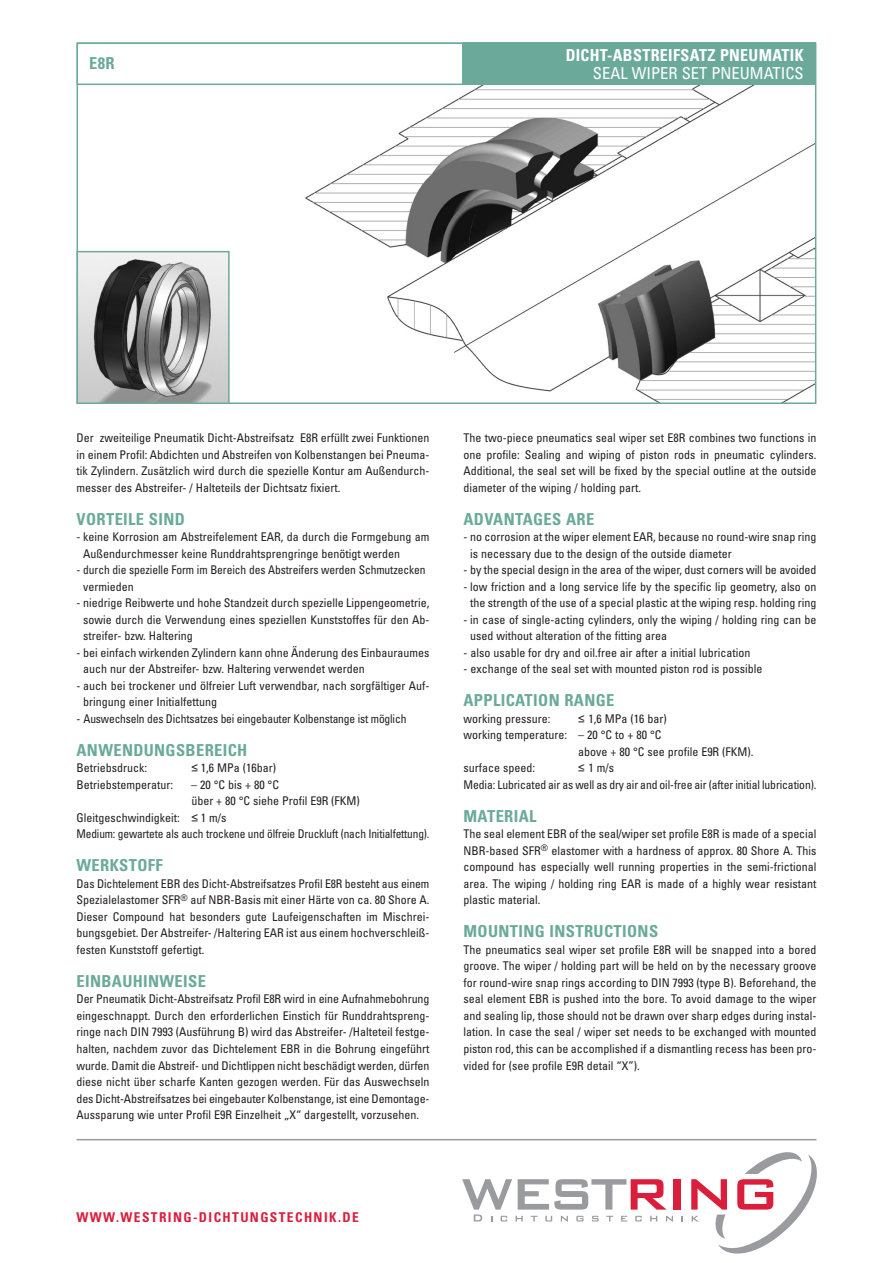
<style>
.page{position:relative;width:893px;height:1263px;background:#fff}
.page>*{position:absolute;margin:0;border:0;box-sizing:border-box;transform-origin:0 0}
.t1{font:700 condensed 16.5px "Univers";letter-spacing:.02em;color:#6baa9a}
.t2{font:700 condensed 16.5px "Univers";letter-spacing:.02em;color:#fff}
.t3{font:condensed 16.5px "Univers";color:#fff}
.t4{font:700 condensed 13.5px "Univers";letter-spacing:.1em;color:#da1f3d}
.t5{font:condensed 12px/16.5px "Univers";color:#231f20;text-align:justify}
.t6{font:condensed 12px "Univers";color:#231f20;scale:.95 1}
.s1{font-family:"Arial";font-stretch:normal}
</style>
<div class="page">
<img style="left:305px;top:85px;width:508px;height:145px">
<div style="left:673px;top:1179px;width:7px;height:30px;background:#da1f3d"></div>
<svg style="left:462px;top:1179px;width:211px;height:42px"></svg>
<svg style="left:691px;top:1152px;width:126px;height:101px"></svg>
<hr style="left:77px;top:1139px;width:739px;height:1px;background:#999b9e">
<div style="left:463px;top:43px;width:353px;height:42px;background:#6baa9a"></div>
<div style="left:77px;top:43px;width:386px;height:42px;border:2px solid #6baa9a"></div>
<img style="left:76px;top:230px;width:741px;height:174px">
<h1 class="t1" style="left:89px;top:57px;width:27px">E8R</h1>
<h1 class="t2" style="left:566px;top:49px;width:239px">DICHT-ABSTREIFSATZ PNEUMATIK</h1>
<h1 class="t3" style="left:593px;top:67px;width:212px">SEAL WIPER SET PNEUMATICS</h1>
<p class="t5" style="left:77px;top:431px;width:354px">Der zweiteilige Pneumatik Dicht-Abstreifsatz E8R erfüllt zwei Funktionen in einem Profil: Abdichten und Abstreifen von Kolbenstangen bei Pneuma&shy;tik Zylindern. Zusätzlich wird durch die spezielle Kontur am Außendurch&shy;messer des Abstreifer- / Halteteils der Dichtsatz fixiert.</p>
<h1 class="t1" style="left:77px;top:513px;width:110px">VORTEILE SIND</h1>
<p class="t5" style="left:83px;top:530px;width:348px;text-indent:-7px">- keine Korrosion am Abstreifelement EAR, da durch die Formgebung am<br>Außendurchmesser keine Runddrahtsprengringe benötigt werden</p>
<p class="t5" style="left:83px;top:563px;width:344px;text-indent:-7px">- durch die spezielle Form im Bereich des Abstreifers werden Schmutzecken vermieden</p>
<p class="t5" style="left:83px;top:596px;width:348px;text-indent:-7px">- niedrige Reibwerte und hohe Standzeit durch spezielle Lippengeometrie, sowie durch die Verwendung eines speziellen Kunststoffes für den Ab&shy;streifer- bzw. Haltering</p>
<p class="t5" style="left:83px;top:645px;width:348px;text-indent:-7px">- bei einfach wirkenden Zylindern kann ohne Änderung des Einbauraumes auch nur der Abstreifer- bzw. Haltering verwendet werden</p>
<p class="t5" style="left:83px;top:678px;width:348px;text-indent:-7px">- auch bei trockener und ölfreier Luft verwendbar, nach sorgfältiger Auf&shy;bringung einer Initialfettung</p>
<p class="t5" style="left:77px;top:711px;width:331px">- Auswechseln des Dichtsatzes bei eingebauter Kolbenstange ist möglich</p>
<h1 class="t1" style="left:77px;top:744px;width:172px">ANWENDUNGSBEREICH</h1>
<p class="t5" style="left:77px;top:761px;width:72px">Betriebsdruck:</p>
<p class="t5" style="left:191px;top:761px;width:86px"><span class="s1">≤</span> 1,6 MPa (16bar)</p>
<p class="t5" style="left:77px;top:777px;width:98px">Betriebstemperatur:</p>
<p class="t5" style="left:191px;top:777px;width:89px">– 20 °C bis + 80 °C</p>
<p class="t5" style="left:191px;top:794px;width:170px">über + 80 °C siehe Profil E9R (FKM)</p>
<p class="t5" style="left:77px;top:810px;width:151px">Gleitgeschwindigkeit: <span class="s1">≤</span> 1 m/s</p>
<p class="t6" style="left:77px;top:830px;width:373px">Medium: gewartete als auch trockene und ölfreie Druckluft (nach Initialfettung).</p>
<h1 class="t1" style="left:77px;top:859px;width:88px">WERKSTOFF</h1>
<p class="t5" style="left:77px;top:876px;width:354px">Das Dichtelement EBR des Dicht-Abstreifsatzes Profil E8R besteht aus einem Spezialelastomer SFR<sup>®</sup> auf NBR-Basis mit einer Härte von ca. 80 Shore A.<br>Dieser Compound hat besonders gute Laufeigenschaften im Mischrei&shy;bungsgebiet. Der Abstreifer- /Haltering EAR ist aus einem hochverschleiß&shy;festen Kunststoff gefertigt.</p>
<h1 class="t1" style="left:77px;top:975px;width:131px">EINBAUHINWEISE</h1>
<p class="t5" style="left:77px;top:992px;width:354px">Der Pneumatik Dicht-Abstreifsatz Profil E8R wird in eine Aufnahmebohrung eingeschnappt. Durch den erforderlichen Einstich für Runddrahtspreng&shy;ringe nach DIN 7993 (Ausführung B) wird das Abstreifer- /Halteteil festge&shy;halten, nachdem zuvor das Dichtelement EBR in die Bohrung eingeführt wurde. Damit die Abstreif- und Dichtlippen nicht beschädigt werden, dürfen diese nicht über scharfe Kanten gezogen werden. Für das Auswechseln des Dicht-Abstreifsatzes bei eingebauter Kolbenstange, ist eine Demontage-Aussparung wie unter Profil E9R Einzelheit „X“ dargestellt, vorzusehen.</p>
<p class="t5" style="left:463px;top:431px;width:354px">The two-piece pneumatics seal wiper set E8R combines two functions in one profile: Sealing and wiping of piston rods in pneumatic cylinders.<br>Additional, the seal set will be fixed by the special outline at the outside diameter of the wiping / holding part.</p>
<h1 class="t1" style="left:463px;top:513px;width:132px">ADVANTAGES ARE</h1>
<p class="t5" style="left:470px;top:530px;width:348px;text-indent:-7px">- no corrosion at the wiper element EAR, because no round-wire snap ring is necessary due to the design of the outside diameter</p>
<p class="t5" style="left:463px;top:563px;width:354px">- by the special design in the area of the wiper, dust corners will be avoided</p>
<p class="t5" style="left:463px;top:579px;width:354px;text-align:center">- low friction and a long service life by the specific lip geometry, also on the strength of the use of a special plastic at the wiping resp. holding ring</p>
<p class="t5" style="left:470px;top:612px;width:348px;text-indent:-7px">- in case of single-acting cylinders, only the wiping / holding ring can be used without alteration of the fitting area</p>
<p class="t5" style="left:463px;top:645px;width:288px">- also usable for dry and oil.free air after a initial lubrication</p>
<p class="t5" style="left:463px;top:662px;width:300px">- exchange of the seal set with mounted piston rod is possible</p>
<h1 class="t1" style="left:463px;top:694px;width:152px">APPLICATION RANGE</h1>
<p class="t5" style="left:463px;top:711px;width:88px">working pressure:</p>
<p class="t5" style="left:578px;top:711px;width:90px"><span class="s1">≤</span> 1,6 MPa (16 bar)</p>
<p class="t5" style="left:463px;top:728px;width:199px">working temperature: – 20 °C to + 80 °C</p>
<p class="t5" style="left:578px;top:744px;width:177px">above + 80 °C see profile E9R (FKM).</p>
<p class="t5" style="left:463px;top:761px;width:73px">surface speed:</p>
<p class="t5" style="left:463px;top:761px;width:354px;text-indent:115px"><span class="s1">≤</span> 1 m/s<br>Media: Lubricated air as well as dry air and oil-free air (after initial lubrication).</p>
<h1 class="t1" style="left:463px;top:810px;width:75px">MATERIAL</h1>
<p class="t5" style="left:463px;top:827px;width:354px">The seal element EBR of the seal/wiper set profile E8R is made of a special NBR-based SFR<sup>®</sup> elastomer with a hardness of approx. 80 Shore A. This compound has especially well running properties in the semi-frictional area. The wiping / holding ring EAR is made of a highly wear resistant plastic material.</p>
<h1 class="t1" style="left:463px;top:925px;width:196px">MOUNTING INSTRUCTIONS</h1>
<p class="t5" style="left:463px;top:942px;width:354px">The pneumatics seal wiper set profile E8R will be snapped into a bored groove. The wiper / holding part will be held on by the necessary groove for round-wire snap rings according to DIN 7993 (type B). Beforehand, the seal element EBR is pushed into the bore. To avoid damage to the wiper and sealing lip, those should not be drawn over sharp edges during instal&shy;lation. In case the seal / wiper set needs to be exchanged with mounted piston rod, this can be accomplished if a dismantling recess has been pro&shy;vided for (see profile E9R detail “X”).</p>
<p class="t4" style="left:77px;top:1213px;width:284px">WWW.WESTRING-DICHTUNGSTECHNIK.DE</p>
</div>
